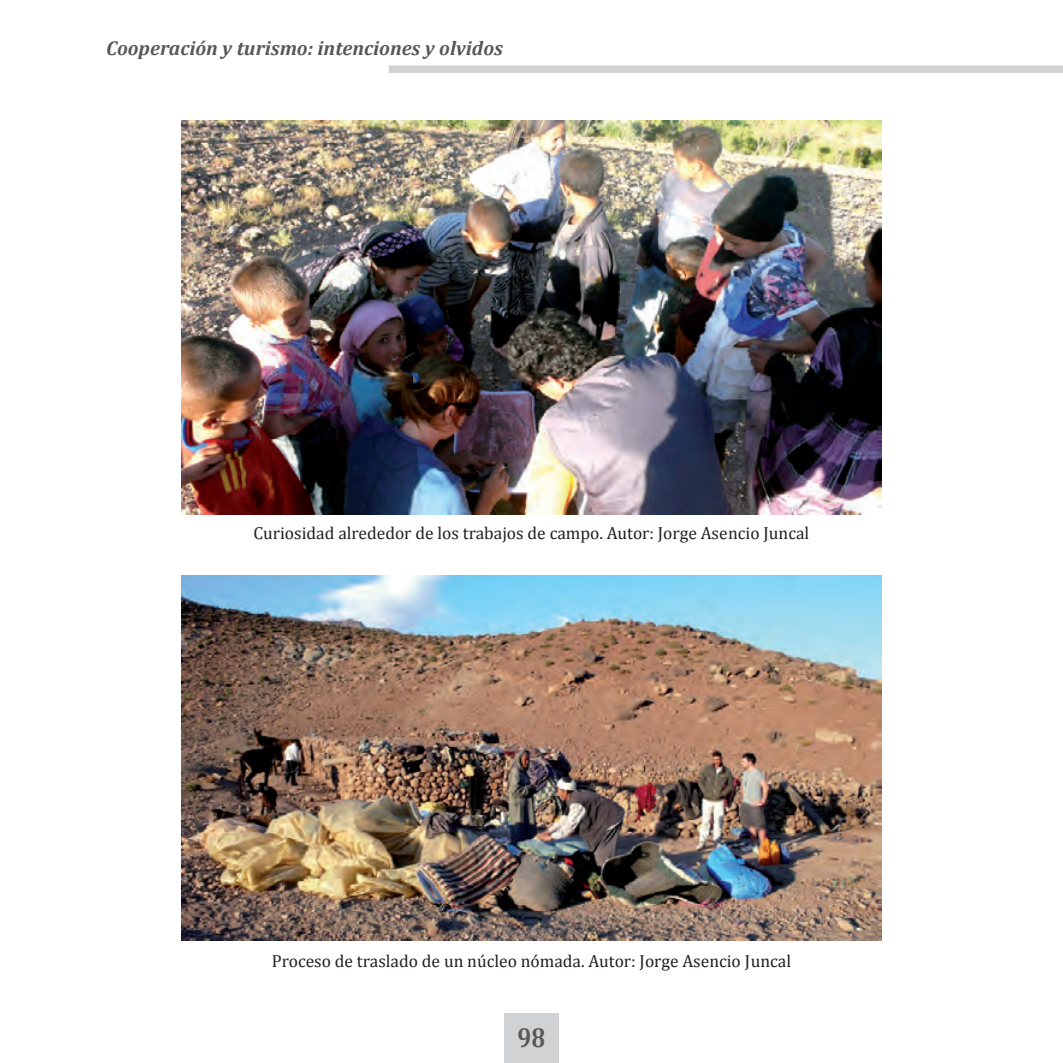
<style>
.page{position:relative;width:1063px;height:1063px;background:#fff}
.page>*{position:absolute;margin:0;border:0;box-sizing:border-box;transform-origin:0 0}
.t1{font:700 27.5px "Cambria";color:#57585a;scale:.85 1}
.t2{font:italic 700 20px "Cambria";color:#57585a}
.t3{font:17.5px "Cambria";color:#231f20}
</style>
<div class="page">
<div style="left:504px;top:1013px;width:55px;height:50px;background:#d1d2d4"></div>
<div style="left:389px;top:65px;width:674px;height:8px;background:#d1d2d4"></div>
<img style="left:181px;top:120px;width:701px;height:394px">
<img style="left:181px;top:575px;width:701px;height:365px">
<p class="t2" style="left:106px;top:36px;width:398px">Cooperación y turismo: intenciones y olvidos</p>
<p class="t3" style="left:253px;top:522px;width:557px">Curiosidad alrededor de los trabajos de campo. Autor: Jorge Asencio Juncal</p>
<p class="t3" style="left:272px;top:950px;width:521px">Proceso de traslado de un núcleo nómada. Autor: Jorge Asencio Juncal</p>
<h1 class="t1" style="left:518px;top:1021px;width:34px">98</h1>
</div>
